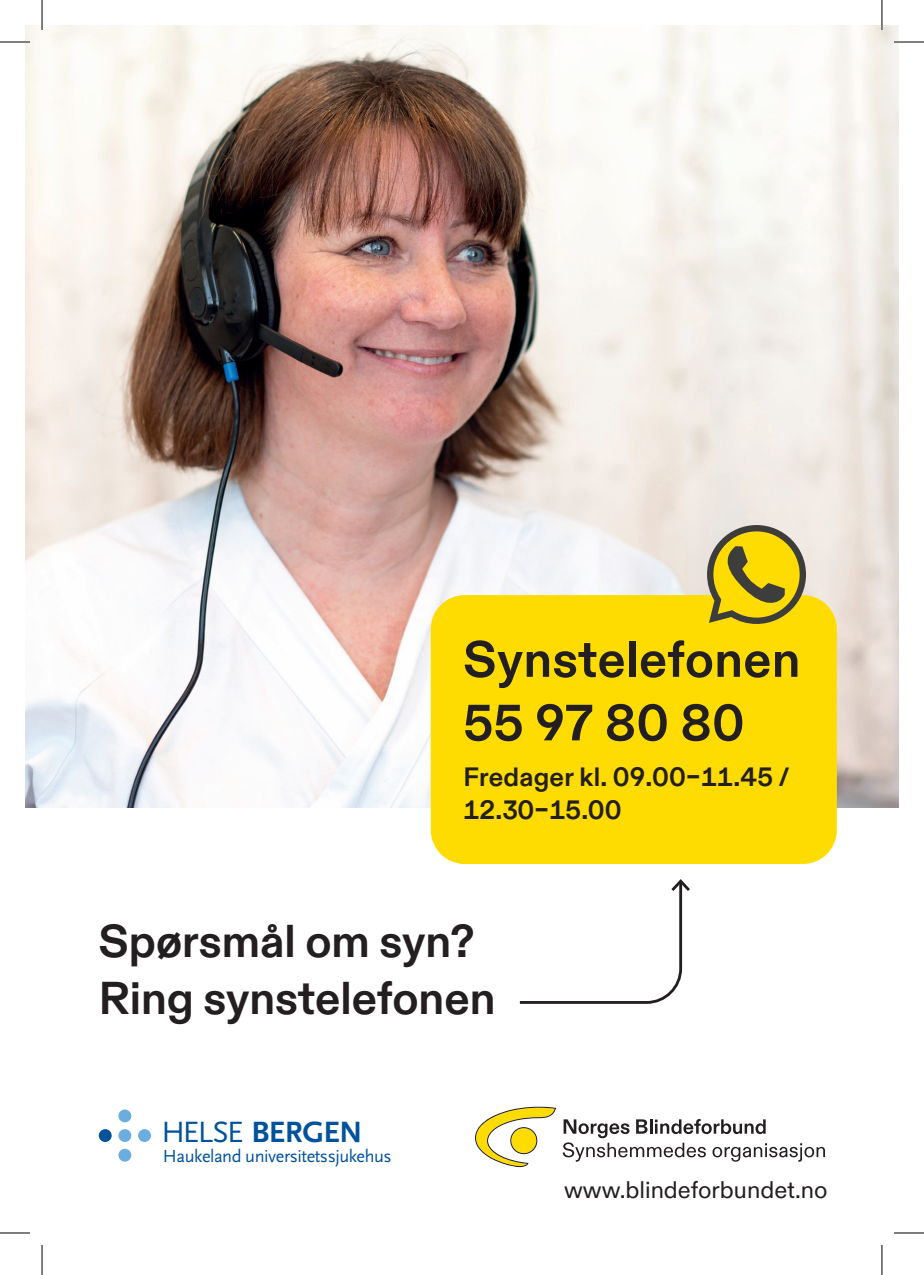
<style>
.page{position:relative;width:924px;height:1275px;background:#fff}
.page>*{position:absolute;margin:0;border:0;box-sizing:border-box;transform-origin:0 0}
.t1{font:700 50.8px/63.6px "Norges Blindeforbund Diatype";letter-spacing:.01em;color:#231f20}
.t2{font:700 46px/57.6px "Norges Blindeforbund Diatype";color:#231f20}
.t3{font:700 30.6px "Scala Sans";letter-spacing:-.025em;color:#00529b}
.t4{font:700 26.6px/33.2px "Norges Blindeforbund Diatype";letter-spacing:.01em;color:#231f20}
.t5{font:24px "Norges Blindeforbund Diatype";color:#231f20}
.t6{font:18.2px "Scala Sans";letter-spacing:-.025em;color:#00529b}
.s1{font-weight:400}
</style>
<div class="page">
<img style="left:25px;top:25px;width:873px;height:782px">
<div style="left:430px;top:595px;width:406px;height:269px;background:#ffdc01;border-radius:34px"></div>
<svg style="left:706px;top:525px;width:99px;height:99px"></svg>
<svg style="left:519px;top:879px;width:171px;height:125px"></svg>
<svg style="left:562px;top:1119px;width:262px;height:42px"></svg>
<svg style="left:475px;top:1106px;width:81px;height:61px"></svg>
<div style="left:118px;top:1109px;width:13px;height:13px;background:#6caddf;border-radius:50%"></div>
<div style="left:118px;top:1129px;width:13px;height:13px;background:#6caddf;border-radius:50%"></div>
<div style="left:99px;top:1129px;width:13px;height:13px;background:#00529b;border-radius:50%"></div>
<div style="left:138px;top:1129px;width:13px;height:13px;background:#6caddf;border-radius:50%"></div>
<div style="left:118px;top:1148px;width:13px;height:13px;background:#6caddf;border-radius:50%"></div>
<hr style="left:0;top:41px;width:30px;height:2px;background:#fff">
<hr style="left:893px;top:41px;width:30px;height:2px;background:#fff">
<hr style="left:41px;top:0;width:2px;height:30px;background:#fff">
<hr style="left:880px;top:0;width:2px;height:30px;background:#fff">
<hr style="left:0;top:42px;width:30px;height:1px;background:#000">
<hr style="left:893px;top:42px;width:30px;height:1px;background:#000">
<hr style="left:0;top:1232px;width:30px;height:1px;background:#000">
<hr style="left:893px;top:1232px;width:30px;height:1px;background:#000">
<hr style="left:42px;top:0;width:1px;height:30px;background:#000">
<hr style="left:42px;top:1245px;width:1px;height:30px;background:#000">
<hr style="left:881px;top:0;width:1px;height:30px;background:#000">
<hr style="left:881px;top:1245px;width:1px;height:30px;background:#000">
<h1 class="t1" style="left:463px;top:625px;width:338px">Synstelefonen<br>55 97 80 80</h1>
<p class="t4" style="left:463px;top:759px;width:328px">Fredager kl. 09.00–11.45 /<br>12.30–15.00</p>
<h2 class="t2" style="left:99px;top:909px;width:398px">Spørsmål om syn?<br>Ring synstelefonen</h2>
<p class="t3" style="left:161px;top:1115px;width:202px"><span class="s1">HELSE</span> BERGEN</p>
<p class="t6" style="left:163px;top:1145px;width:230px">Haukeland universitetssjukehus</p>
<p class="t5" style="left:564px;top:1171px;width:265px">www.blindeforbundet.no</p>
</div>
